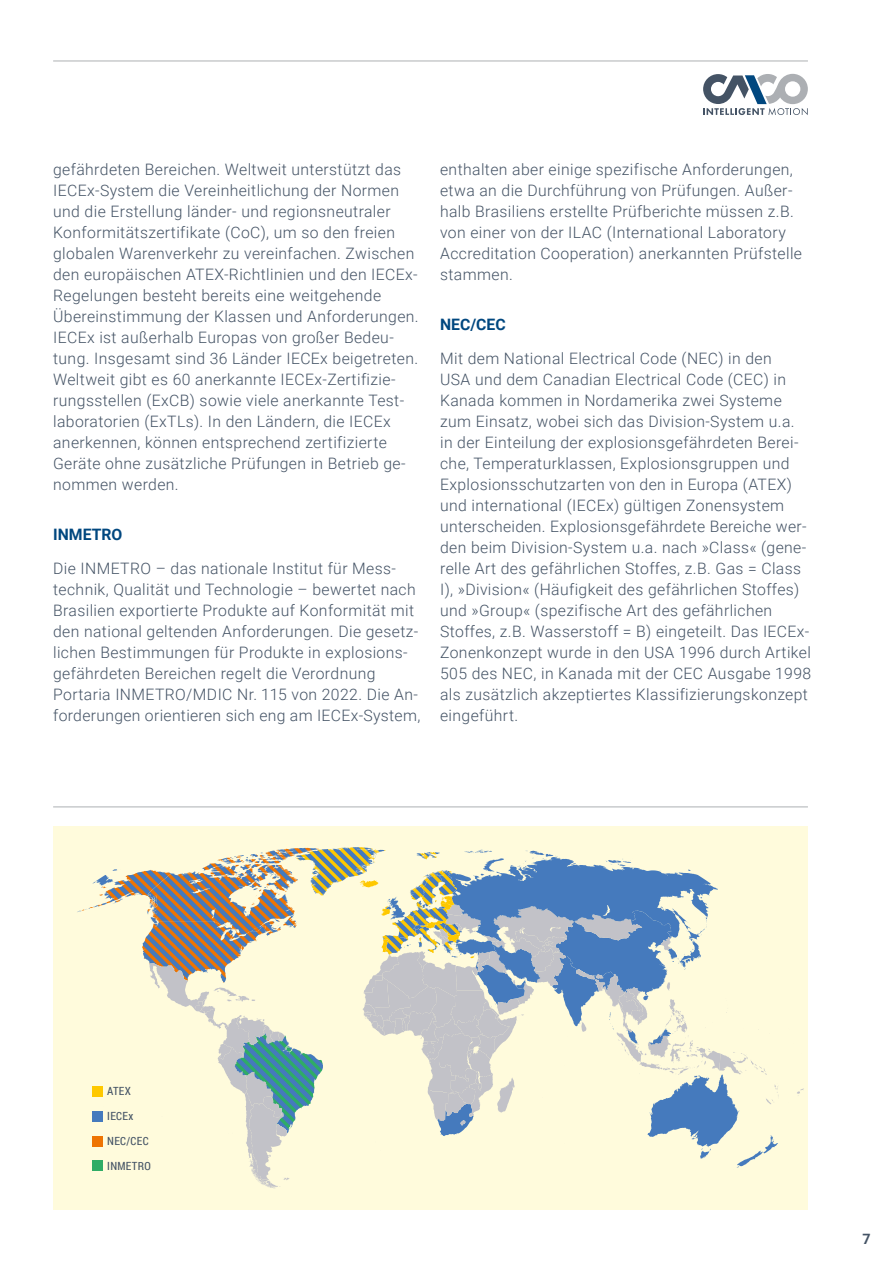
<style>
.page{position:relative;width:893px;height:1263px;background:#fff}
.page>*{position:absolute;margin:0;border:0;box-sizing:border-box;transform-origin:0 0}
.t1{font:300 15.75px/21px "Roboto";letter-spacing:.025em;color:#445365}
.t2{font:700 15.75px "Roboto";color:#00477f}
.t3{font:700 14.25px "Roboto";color:#445365}
.t4{font:11.25px "Roboto Condensed";letter-spacing:.025em;color:#445365}
</style>
<div class="page">
<hr style="left:53px;top:61px;width:755px;height:1px;background:#adb0b3">
<svg style="left:703px;top:74px;width:105px;height:41px"></svg>
<div style="left:53px;top:827px;width:755px;height:383px;background:#fffbdc"></div>
<svg style="left:797px;top:1088px;width:7px;height:8px"></svg>
<svg style="left:77px;top:847px;width:702px;height:342px"></svg>
<hr style="left:53px;top:806px;width:755px;height:1px;background:#adb0b3">
<div style="left:92px;top:1086px;width:10px;height:11px;background:#fec800"></div>
<div style="left:92px;top:1160px;width:10px;height:11px;background:#2fac66"></div>
<div style="left:92px;top:1111px;width:10px;height:10px;background:#457abd"></div>
<div style="left:92px;top:1136px;width:10px;height:10px;background:#ee7402"></div>
<p class="t1" style="left:53px;top:158px;width:367px">gefährdeten Bereichen. Weltweit unterstützt das IECEx-System die Vereinheitlichung der Normen und die Erstellung länder- und regionsneutraler Konformitätszertifikate (CoC), um so den freien globalen Warenverkehr zu vereinfachen. Zwischen den europäischen ATEX-Richtlinien und den IECEx-Regelungen besteht bereits eine weitgehende Übereinstimmung der Klassen und Anforderungen.<br>IECEx ist außerhalb Europas von großer Bedeu&shy;tung. Insgesamt sind 36 Länder IECEx beigetreten.<br>Weltweit gibt es 60 anerkannte IECEx-Zertifizie&shy;rungsstellen (ExCB) sowie viele anerkannte Test&shy;laboratorien (ExTLs). In den Ländern, die IECEx anerkennen, können entsprechend zertifizierte Geräte ohne zusätzliche Prüfungen in Betrieb ge&shy;nommen werden.</p>
<p class="t1" style="left:440px;top:158px;width:363px">enthalten aber einige spezifische Anforderungen, etwa an die Durchführung von Prüfungen. Außer&shy;halb Brasiliens erstellte Prüfberichte müssen z.B. von einer von der ILAC (International Laboratory Accreditation Cooperation) anerkannten Prüfstelle stammen.</p>
<p class="t2" style="left:440px;top:313px;width:67px">NEC/CEC</p>
<p class="t1" style="left:440px;top:347px;width:373px">Mit dem National Electrical Code (NEC) in den<br>USA und dem Canadian Electrical Code (CEC) in Kanada kommen in Nordamerika zwei Systeme zum Einsatz, wobei sich das Division-System u.a.<br>in der Einteilung der explosionsgefährdeten Berei&shy;che, Temperaturklassen, Explosionsgruppen und Explosionsschutzarten von den in Europa (ATEX) und international (IECEx) gültigen Zonensystem unterscheiden. Explosionsgefährdete Bereiche wer&shy;den beim Division-System u.a. nach »Class« (gene&shy;relle Art des gefährlichen Stoffes, z.B. Gas = Class I), »Division« (Häufigkeit des gefährlichen Stoffes) und »Group« (spezifische Art des gefährlichen Stoffes, z.B. Wasserstoff = B) eingeteilt. Das IECEx-Zonenkonzept wurde in den USA 1996 durch Artikel 505 des NEC, in Kanada mit der CEC Ausgabe 1998 als zusätzlich akzeptiertes Klassifizierungskonzept eingeführt.</p>
<p class="t2" style="left:53px;top:523px;width:71px">INMETRO</p>
<p class="t1" style="left:53px;top:557px;width:369px">Die INMETRO – das nationale Institut für Mess&shy;technik, Qualität und Technologie – bewertet nach Brasilien exportierte Produkte auf Konformität mit den national geltenden Anforderungen. Die gesetz&shy;lichen Bestimmungen für Produkte in explosions&shy;gefährdeten Bereichen regelt die Verordnung Portaria INMETRO/MDIC Nr. 115 von 2022. Die An&shy;forderungen orientieren sich eng am IECEx-System,</p>
<p class="t4" style="left:107px;top:1083px;width:25px">ATEX</p>
<p class="t4" style="left:107px;top:1108px;width:27px">IECEx</p>
<p class="t4" style="left:107px;top:1133px;width:43px">NEC/CEC</p>
<p class="t4" style="left:107px;top:1158px;width:45px">INMETRO</p>
<p class="t3" style="left:862px;top:1229px;width:10px">7</p>
</div>
